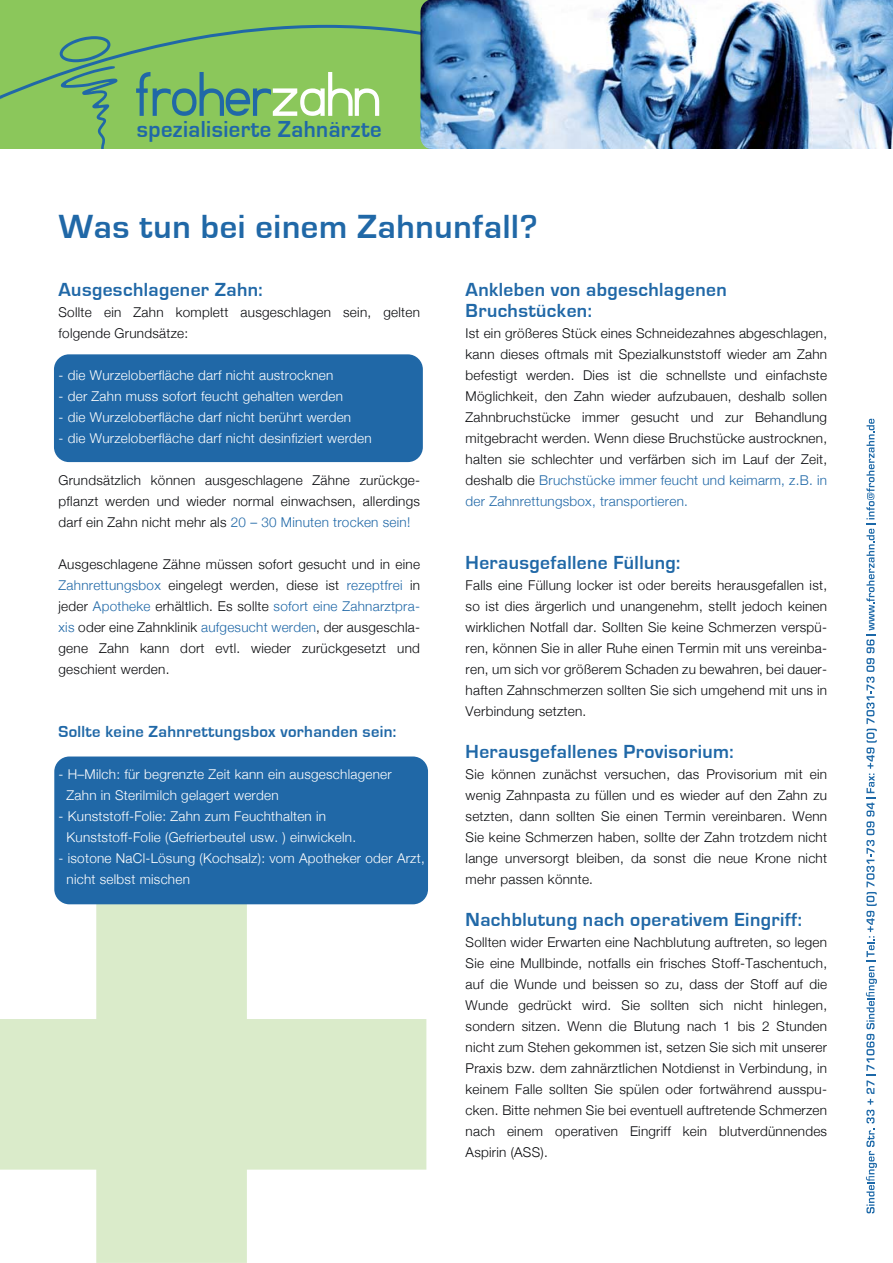
<style>
.page{position:relative;width:893px;height:1263px;background:#fff}
.page>*{position:absolute;margin:0;border:0;box-sizing:border-box;transform-origin:0 0}
.t1{font:69.6px "Fibel Sued";color:#2068a7;scale:.95 1}
.t2{font:700 34.5px "Eurostile";letter-spacing:.02em;color:#2068a7}
.t3{font:700 23.85px "Eurostile";letter-spacing:.02em;color:#2068a7;scale:.95 1}
.t4{font:700 19.5px/21px "Eurostile";letter-spacing:.02em;color:#2068a7}
.t5{font:700 16.5px "Eurostile";letter-spacing:.02em;color:#2068a7}
.t6{font:300 13.5px/21px "Helvetica Neue";letter-spacing:.02em;color:#08090c;text-align:justify}
.t7{font:300 13.5px/21px "Helvetica Neue";letter-spacing:.02em;color:#fff}
.s1{color:#fff}
.s2{color:#2068a7}
</style>
<div class="page">
<svg style="left:0;top:893px;width:426px;height:370px;fill:#daebca"></svg>
<div style="left:54px;top:757px;width:374px;height:147px;background:#2068a7;border-radius:15px"></div>
<div style="left:54px;top:354px;width:369px;height:108px;background:#2068a7;border-radius:15px"></div>
<div style="left:0;top:0;width:893px;height:150px;background:#8bc75b"></div>
<svg style="left:0;top:25px;width:420px;height:125px"></svg>
<img style="left:420px;top:0;width:473px;height:150px">
<svg style="left:866px;top:419px;width:11px;height:794px"></svg>
<h1 class="t1" style="left:136px;top:59px;width:259px">froher<span class="s1">zahn</span></h1>
<h3 class="t3" style="left:137px;top:118px;width:259px">spezialisierte Zahnärzte</h3>
<h2 class="t2" style="left:59px;top:210px;width:480px">Was tun bei einem Zahnunfall?</h2>
<h3 class="t4" style="left:59px;top:280px;width:206px">Ausgeschlagener Zahn:</h3>
<p class="t6" style="left:59px;top:302px;width:363px">Sollte ein Zahn komplett ausgeschlagen sein, gelten folgende Grundsätze:</p>
<p class="t7" style="left:59px;top:365px;width:276px">- die Wurzeloberfläche darf nicht austrocknen</p>
<p class="t7" style="left:59px;top:386px;width:286px">- der Zahn muss sofort feucht gehalten werden</p>
<p class="t7" style="left:59px;top:407px;width:294px">- die Wurzeloberfläche darf nicht berührt werden</p>
<p class="t7" style="left:59px;top:428px;width:315px">- die Wurzeloberfläche darf nicht desinfiziert werden</p>
<p class="t6" style="left:59px;top:470px;width:363px">Grundsätzlich können ausgeschlagene Zähne zurückge&shy;pflanzt werden und wieder normal einwachsen, allerdings darf ein Zahn nicht mehr als <span class="s2">20 – 30 Minuten trocken sein!</span></p>
<p class="t6" style="left:59px;top:554px;width:363px">Ausgeschlagene Zähne müssen sofort gesucht und in eine <span class="s2">Zahnrettungsbox</span> eingelegt werden, diese ist <span class="s2">rezeptfrei</span> in jeder <span class="s2">Apotheke</span> erhältlich. Es sollte <span class="s2">sofort eine Zahnarztpra&shy;xis</span> oder eine Zahnklinik <span class="s2">aufgesucht werden</span>, der ausgeschla&shy;gene Zahn kann dort evtl. wieder zurückgesetzt und geschient werden.</p>
<p class="t5" style="left:59px;top:724px;width:339px">Sollte keine Zahnrettungsbox vorhanden sein:</p>
<p class="t7" style="left:67px;top:764px;width:327px;text-indent:-8px">- H–Milch: für begrenzte Zeit kann ein ausgeschlagener<br>Zahn in Sterilmilch gelagert werden</p>
<p class="t7" style="left:67px;top:806px;width:291px;text-indent:-8px">- Kunststoff-Folie: Zahn zum Feuchthalten in<br>Kunststoff-Folie (Gefrierbeutel usw. ) einwickeln.</p>
<p class="t7" style="left:67px;top:848px;width:360px;text-indent:-8px">- isotone NaCl-Lösung (Kochsalz): vom Apotheker oder Arzt, nicht selbst mischen</p>
<h3 class="t4" style="left:466px;top:280px;width:263px">Ankleben von abgeschlagenen<br>Bruchstücken:</h3>
<p class="t6" style="left:466px;top:323px;width:363px">Ist ein größeres Stück eines Schneidezahnes abgeschlagen, kann dieses oftmals mit Spezialkunststoff wieder am Zahn befestigt werden. Dies ist die schnellste und einfachste Möglichkeit, den Zahn wieder aufzubauen, deshalb sollen Zahnbruchstücke immer gesucht und zur Behandlung mitgebracht werden. Wenn diese Bruchstücke austrocknen, halten sie schlechter und verfärben sich im Lauf der Zeit, deshalb die <span class="s2">Bruchstücke immer feucht und keimarm, z.B. in der Zahnrettungsbox, transportieren.</span></p>
<h3 class="t4" style="left:466px;top:553px;width:216px">Herausgefallene Füllung:</h3>
<p class="t6" style="left:466px;top:575px;width:363px">Falls eine Füllung locker ist oder bereits herausgefallen ist, so ist dies ärgerlich und unangenehm, stellt jedoch keinen wirklichen Notfall dar. Sollten Sie keine Schmerzen verspü&shy;ren, können Sie in aller Ruhe einen Termin mit uns vereinba&shy;ren, um sich vor größerem Schaden zu bewahren, bei dauer&shy;haften Zahnschmerzen sollten Sie sich umgehend mit uns in Verbindung setzten.</p>
<h3 class="t4" style="left:466px;top:742px;width:269px">Herausgefallenes Provisorium:</h3>
<p class="t6" style="left:466px;top:764px;width:363px">Sie können zunächst versuchen, das Provisorium mit ein wenig Zahnpasta zu füllen und es wieder auf den Zahn zu setzten, dann sollten Sie einen Termin vereinbaren. Wenn Sie keine Schmerzen haben, sollte der Zahn trotzdem nicht lange unversorgt bleiben, da sonst die neue Krone nicht mehr passen könnte.</p>
<h3 class="t4" style="left:466px;top:910px;width:338px">Nachblutung nach operativem Eingriff:</h3>
<p class="t6" style="left:466px;top:932px;width:363px">Sollten wider Erwarten eine Nachblutung auftreten, so legen Sie eine Mullbinde, notfalls ein frisches Stoff-Taschentuch, auf die Wunde und beissen so zu, dass der Stoff auf die Wunde gedrückt wird. Sie sollten sich nicht hinlegen, sondern sitzen. Wenn die Blutung nach 1 bis 2 Stunden nicht zum Stehen gekommen ist, setzen Sie sich mit unserer Praxis bzw. dem zahnärztlichen Notdienst in Verbindung, in keinem Falle sollten Sie spülen oder fortwährend ausspu&shy;cken. Bitte nehmen Sie bei eventuell auftretende Schmerzen nach einem operativen Eingriff kein blutverdünnendes Aspirin (ASS).</p>
</div>
